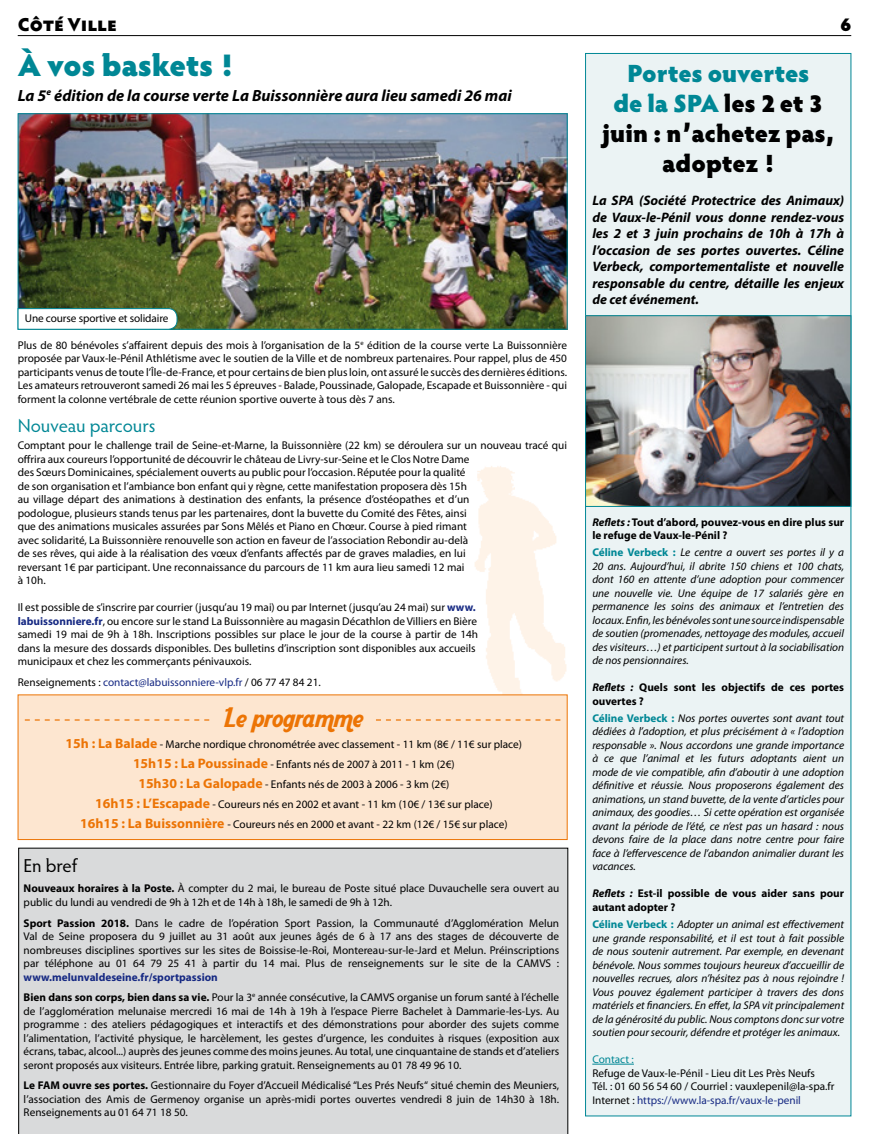
<style>
.page{position:relative;width:869px;height:1134px;background:#fff}
.page>*{position:absolute;margin:0;border:0;box-sizing:border-box;transform-origin:0 0}
.t1{font:900 31.25px "Hypatia Sans Pro";letter-spacing:-.02em;color:#008795}
.t2{font:26.25px "Aardvark Cafe";color:#ec7405}
.t3{font:900 25px/30px "Hypatia Sans Pro";letter-spacing:-.015em;color:#000;text-align:center}
.t4{font:18.75px "Hypatia Sans Pro";color:#008795}
.t5{font:900 18.75px "Hypatia Sans Pro";letter-spacing:-.005em;color:#000}
.t6{font:18.75px "Hypatia Sans Pro";letter-spacing:-.005em;color:#000}
.t7{font:italic 700 16.25px "Myriad Pro";color:#000}
.t8{font:italic 700 13.75px/16.5px "Myriad Pro";color:#000;text-align:justify}
.t9{font:11.25px/13.5px "Myriad Pro";color:#000}
.t10{font:italic 11.25px/13.5px "Myriad Pro";color:#000;text-align:justify}
.t11{font:700 11.25px/13.5px "Myriad Pro";color:#000}
.t12{font:11.25px "Myriad Pro";color:#162983}
.t13{font:11.25px "Myriad Pro";color:#008795}
.s1{font-weight:700;color:#162983}
.s2{color:#000}
.s3{font-weight:700;font-size:13.75px;color:#ec7405}
.s4{font-weight:700}
.s5{color:#008795}
.s6{font-style:italic}
.s7{font-weight:700;font-style:normal;color:#008795}
.s8{color:#162983}
</style>
<div class="page">
<img style="left:475px;top:466px;width:93px;height:258px">
<div style="left:585px;top:53px;width:265px;height:1063px;background:#ebf3f4;border:1px solid #008795"></div>
<hr style="left:18px;top:35px;width:832px;height:1px;background:#000">
<hr style="left:592px;top:1064px;width:41px;height:1px;background:#008795">
<img style="left:587px;top:317px;width:261px;height:188px">
<div style="left:585px;top:315px;width:265px;height:192px;border:1px solid #008795"></div>
<div style="left:18px;top:694px;width:549px;height:146px;background:#fde6d0;border:1px solid #ec7405"></div>
<img style="left:20px;top:115px;width:545px;height:213px">
<div style="left:18px;top:113px;width:549px;height:217px;border:1px solid #008795"></div>
<svg style="left:25px;top:719px;width:184px;height:2px"></svg>
<svg style="left:376px;top:719px;width:184px;height:2px"></svg>
<div style="left:18px;top:848px;width:550px;height:286px;background:#d9dadb"></div>
<svg style="left:17px;top:308px;width:160px;height:22px"></svg>
<h3 class="t5" style="left:18px;top:11px;width:101px">Côté Ville</h3>
<h3 class="t5" style="left:840px;top:11px;width:12px">6</h3>
<h1 class="t1" style="left:18px;top:42px;width:217px">À vos baskets !</h1>
<h3 class="t7" style="left:18px;top:85px;width:495px">La 5<sup>e</sup> édition de la course verte La Buissonnière aura lieu samedi 26 mai</h3>
<p class="t9" style="left:25px;top:312px;width:145px">Une course sportive et solidaire</p>
<p class="t9" style="left:18px;top:338px;width:550px;text-align:justify">Plus de 80 bénévoles s’affairent depuis des mois à l’organisation de la 5<sup>e</sup> édition de la course verte La Buissonnière proposée par Vaux-le-Pénil Athlétisme avec le soutien de la Ville et de nombreux partenaires. Pour rappel, plus de 450 participants venus de toute l’Île-de-France, et pour certains de bien plus loin, ont assuré le succès des dernières éditions.<br>Les amateurs retrouveront samedi 26 mai les 5 épreuves - Balade, Poussinade, Galopade, Escapade et Buissonnière - qui forment la colonne vertébrale de cette réunion sportive ouverte à tous dès 7 ans.</p>
<h3 class="t4" style="left:18px;top:413px;width:139px">Nouveau parcours</h3>
<p class="t9" style="left:18px;top:439px;width:550px">Comptant pour le challenge trail de Seine-et-Marne, la Buissonnière (22 km) se déroulera sur un nouveau tracé qui offrira aux coureurs l’opportunité de découvrir le château de Livry-sur-Seine et le Clos Notre Dame<br>des Sœurs Dominicaines, spécialement ouverts au public pour l’occasion. Réputée pour la qualité<br>de son organisation et l’ambiance bon enfant qui y règne, cette manifestation proposera dès 15h<br>au village départ des animations à destination des enfants, la présence d’ostéopathes et d’un<br>podologue, plusieurs stands tenus par les partenaires, dont la buvette du Comité des Fêtes, ainsi<br>que des animations musicales assurées par Sons Mêlés et Piano en Chœur. Course à pied rimant<br>avec solidarité, La Buissonnière renouvelle son action en faveur de l’association Rebondir au-delà<br>de ses rêves, qui aide à la réalisation des vœux d’enfants affectés par de graves maladies, en lui<br>reversant 1€ par participant. Une reconnaissance du parcours de 11 km aura lieu samedi 12 mai<br>à 10h.</p>
<p class="t9" style="left:18px;top:601px;width:462px">Il est possible de s’inscrire par courrier (jusqu’au 19 mai) ou par Internet (jusqu’au 24 mai) sur <span class="s1">www. labuissonniere.fr</span>, ou encore sur le stand La Buissonnière au magasin Décathlon de Villiers en Bière samedi 19 mai de 9h à 18h. Inscriptions possibles sur place le jour de la course à partir de 14h dans la mesure des dossards disponibles. Des bulletins d’inscription sont disponibles aux accueils municipaux et chez les commerçants pénivauxois.</p>
<p class="t12" style="left:18px;top:675px;width:304px"><span class="s2">Renseignements :</span> contact@labuissonniere-vlp.fr <span class="s2">/ 06 77 47 84 21.</span></p>
<h2 class="t2" style="left:224px;top:701px;width:140px">Le programme</h2>
<p class="t9" style="left:66px;top:733px;width:457px;line-height:20px;text-align:center"><span class="s3">15h : La Balade</span> - Marche nordique chronométrée avec classement - 11 km (8€ / 11€ sur place)<br><span class="s3">15h15 : La Poussinade</span> - Enfants nés de 2007 à 2011 - 1 km (2€)<br><span class="s3">15h30 : La Galopade</span> - Enfants nés de 2003 à 2006 - 3 km (2€)<br><span class="s3">16h15 : L’Escapade</span> - Coureurs nés en 2002 et avant - 11 km (10€ / 13€ sur place)<br><span class="s3">16h15 : La Buissonnière</span> - Coureurs nés en 2000 et avant - 22 km (12€ / 15€ sur place)</p>
<h3 class="t6" style="left:24px;top:853px;width:55px">En bref</h3>
<p class="t9" style="left:24px;top:882px;width:537px"><span class="s4">Nouveaux horaires à la Poste.</span> À compter du 2 mai, le bureau de Poste situé place Duvauchelle sera ouvert au public du lundi au vendredi de 9h à 12h et de 14h à 18h, le samedi de 9h à 12h.</p>
<p class="t9" style="left:24px;top:916px;width:537px;text-align:justify"><span class="s4">Sport Passion 2018.</span> Dans le cadre de l’opération Sport Passion, la Communauté d’Agglomération Melun Val de Seine proposera du 9 juillet au 31 août aux jeunes âgés de 6 à 17 ans des stages de découverte de nombreuses disciplines sportives sur les sites de Boissise-le-Roi, Montereau-sur-le-Jard et Melun. Préinscriptions par téléphone au 01 64 79 25 41 à partir du 14 mai. Plus de renseignements sur le site de la CAMVS :</p>
<p class="t9" style="left:24px;top:966px;width:537px;line-height:20.6px"><span class="s1">www.melunvaldeseine.fr/sportpassion<br></span><span class="s4">Bien dans son corps, bien dans sa vie.</span> Pour la 3<sup>e</sup> année consécutive, la CAMVS organise un forum santé à l’échelle</p>
<p class="t9" style="left:24px;top:1004px;width:537px;text-align:justify">de l’agglomération melunaise mercredi 16 mai de 14h à 19h à l’espace Pierre Bachelet à Dammarie-les-Lys. Au programme : des ateliers pédagogiques et interactifs et des démonstrations pour aborder des sujets comme l’alimentation, l’activité physique, le harcèlement, les gestes d’urgence, les conduites à risques (exposition aux écrans, tabac, alcool...) auprès des jeunes comme des moins jeunes. Au total, une cinquantaine de stands et d’ateliers seront proposés aux visiteurs. Entrée libre, parking gratuit. Renseignements au 01 78 49 96 10.</p>
<p class="t9" style="left:24px;top:1078px;width:537px;text-align:justify"><span class="s4">Le FAM ouvre ses portes.</span> Gestionnaire du Foyer d’Accueil Médicalisé “Les Prés Neufs“ situé chemin des Meuniers, l’association des Amis de Germenoy organise un après-midi portes ouvertes vendredi 8 juin de 14h30 à 18h.<br>Renseignements au 01 64 71 18 50.</p>
<h3 class="t3" style="left:602px;top:57px;width:233px"><span class="s5">Portes ouvertes<br>de la SPA</span> les 2 et 3 juin : n’achetez pas, adoptez !</h3>
<p class="t8" style="left:592px;top:192px;width:253px">La SPA (Société Protectrice des Animaux) de Vaux-le-Pénil vous donne rendez-vous les 2 et 3 juin prochains de 10h à 17h à l’occasion de ses portes ouvertes. Céline Verbeck, comportementaliste et nouvelle responsable du centre, détaille les enjeux de cet événement.</p>
<p class="t11" style="left:592px;top:515px;width:253px"><span class="s6">Reflets :</span> Tout d’abord, pouvez-vous en dire plus sur le refuge de Vaux-le-Pénil ?</p>
<p class="t10" style="left:592px;top:546px;width:253px"><span class="s7">Céline Verbeck :</span> Le centre a ouvert ses portes il y a 20 ans. Aujourd’hui, il abrite 150 chiens et 100 chats, dont 160 en attente d’une adoption pour commencer une nouvelle vie. Une équipe de 17 salariés gère en permanence les soins des animaux et l’entretien des locaux. Enfin, les bénévoles sont une source indispensable de soutien (promenades, nettoyage des modules, accueil des visiteurs…) et participent surtout à la sociabilisation de nos pensionnaires.</p>
<p class="t11" style="left:592px;top:680px;width:253px"><span class="s6">Reflets :</span> Quels sont les objectifs de ces portes ouvertes ?</p>
<p class="t10" style="left:592px;top:711px;width:253px"><span class="s7">Céline Verbeck :</span> Nos portes ouvertes sont avant tout dédiées à l’adoption, et plus précisément à « l’adoption responsable ». Nous accordons une grande importance à ce que l’animal et les futurs adoptants aient un mode de vie compatible, afin d’aboutir à une adoption définitive et réussie. Nous proposerons également des animations, un stand buvette, de la vente d’articles pour animaux, des goodies… Si cette opération est organisée avant la période de l’été, ce n’est pas un hasard : nous devons faire de la place dans notre centre pour faire face à l’effervescence de l’abandon animalier durant les vacances.</p>
<p class="t11" style="left:592px;top:886px;width:253px"><span class="s6">Reflets :</span> Est-il possible de vous aider sans pour autant adopter ?</p>
<p class="t10" style="left:592px;top:917px;width:253px"><span class="s7">Céline Verbeck :</span> Adopter un animal est effectivement une grande responsabilité, et il est tout à fait possible de nous soutenir autrement. Par exemple, en devenant bénévole. Nous sommes toujours heureux d’accueillir de nouvelles recrues, alors n’hésitez pas à nous rejoindre !<br>Vous pouvez également participer à travers des dons matériels et financiers. En effet, la SPA vit principalement de la générosité du public. Nous comptons donc sur votre soutien pour secourir, défendre et protéger les animaux.</p>
<p class="t13" style="left:592px;top:1052px;width:43px">Contact :</p>
<p class="t9" style="left:592px;top:1066px;width:243px">Refuge de Vaux-le-Pénil - Lieu dit Les Près Neufs<br>Tél. : 01 60 56 54 60 / Courriel : vauxlepenil@la-spa.fr<br>Internet : <span class="s8">https://www.la-spa.fr/vaux-le-penil</span></p>
</div>
